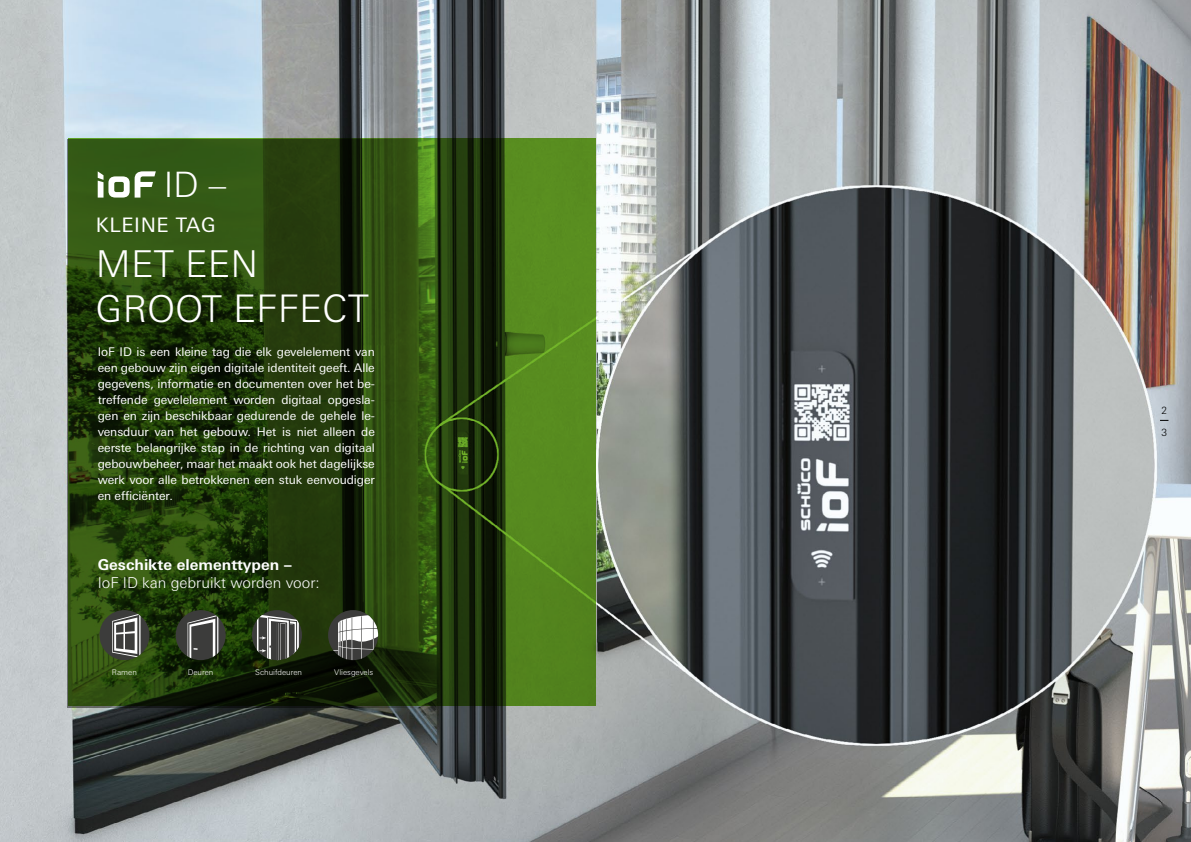
<style>
.page{position:relative;width:1191px;height:842px;background:#fff}
.page>*{position:absolute;margin:0;border:0;box-sizing:border-box;transform-origin:0 0}
.t1{font:300 38px "Univers For Schueco 330";letter-spacing:.01em;color:#fff}
.t2{font:300 37px "Univers For Schueco 330";letter-spacing:.01em;color:#fff}
.t3{font:300 35px "Univers For Schueco 330";color:#fff}
.t4{font:20px "Univers For Schueco 430 Reg";letter-spacing:.03em;color:#fff}
.t5{font:300 15px "Univers For Schueco 330";color:#fff}
.t6{font:700 15px "Univers For Schueco 630";color:#fff}
.t7{font:12px/16px "Univers For Schueco 430 Reg";letter-spacing:-.005em;color:#fff;text-align:justify}
.t8{font:300 10px "Univers For Schueco 330";color:#000}
.t9{font:300 7.8px "Univers For Schueco 330";color:#fff}
.s1{font-size:37px}
</style>
<div class="page">
<img style="left:0;top:0;width:1191px;height:842px">
<svg style="left:68px;top:139px;width:527px;height:567px"></svg>
<svg style="left:98px;top:171px;width:58px;height:27px"></svg>
<div style="left:99px;top:610px;width:50px;height:50px;background:#3c3c3b;border-radius:50%"></div>
<svg style="left:112px;top:613px;width:28px;height:45px"></svg>
<div style="left:176px;top:610px;width:50px;height:50px;background:#3c3c3b;border-radius:50%"></div>
<svg style="left:187px;top:615px;width:31px;height:45px"></svg>
<div style="left:252px;top:610px;width:50px;height:50px;background:#3c3c3b;border-radius:50%"></div>
<svg style="left:257px;top:614px;width:42px;height:46px"></svg>
<div style="left:328px;top:610px;width:50px;height:50px;background:#3c3c3b;border-radius:50%"></div>
<svg style="left:328px;top:614px;width:50px;height:46px"></svg>
<h3 class="t3" style="left:164px;top:164px;width:64px">ID –</h3>
<h3 class="t4" style="left:96px;top:213px;width:121px">KLEINE TAG</h3>
<h2 class="t2" style="left:96px;top:242px;width:164px">MET EEN</h2>
<h1 class="t1" style="left:96px;top:286px;width:274px"><span class="s1">GROOT</span> EFFECT</h1>
<p class="t7" style="left:98px;top:344px;width:279px">IoF ID is een kleine tag die elk gevelelement van een gebouw zijn eigen digitale identiteit geeft. Alle gegevens, informatie en documenten over het be&shy;treffende gevelelement worden digitaal opgesla&shy;gen en zijn beschikbaar gedurende de gehele le&shy;vensduur van het gebouw. Het is niet alleen de eerste belangrijke stap in de richting van digitaal gebouwbeheer, maar het maakt ook het dagelijkse werk voor alle betrokkenen een stuk eenvoudiger en efficiënter.</p>
<p class="t6" style="left:98px;top:556px;width:195px">Geschikte elementtypen –</p>
<p class="t5" style="left:98px;top:574px;width:223px">IoF ID kan gebruikt worden voor:</p>
<p class="t9" style="left:112px;top:668px;width:27px">Ramen</p>
<p class="t9" style="left:188px;top:668px;width:27px">Deuren</p>
<p class="t9" style="left:255px;top:668px;width:48px">Schuifdeuren</p>
<p class="t9" style="left:334px;top:668px;width:41px">Vliesgevels</p>
<p class="t8" style="left:1161px;top:404px;width:7px">2</p>
<p class="t8" style="left:1161px;top:426px;width:7px">3</p>
</div>
